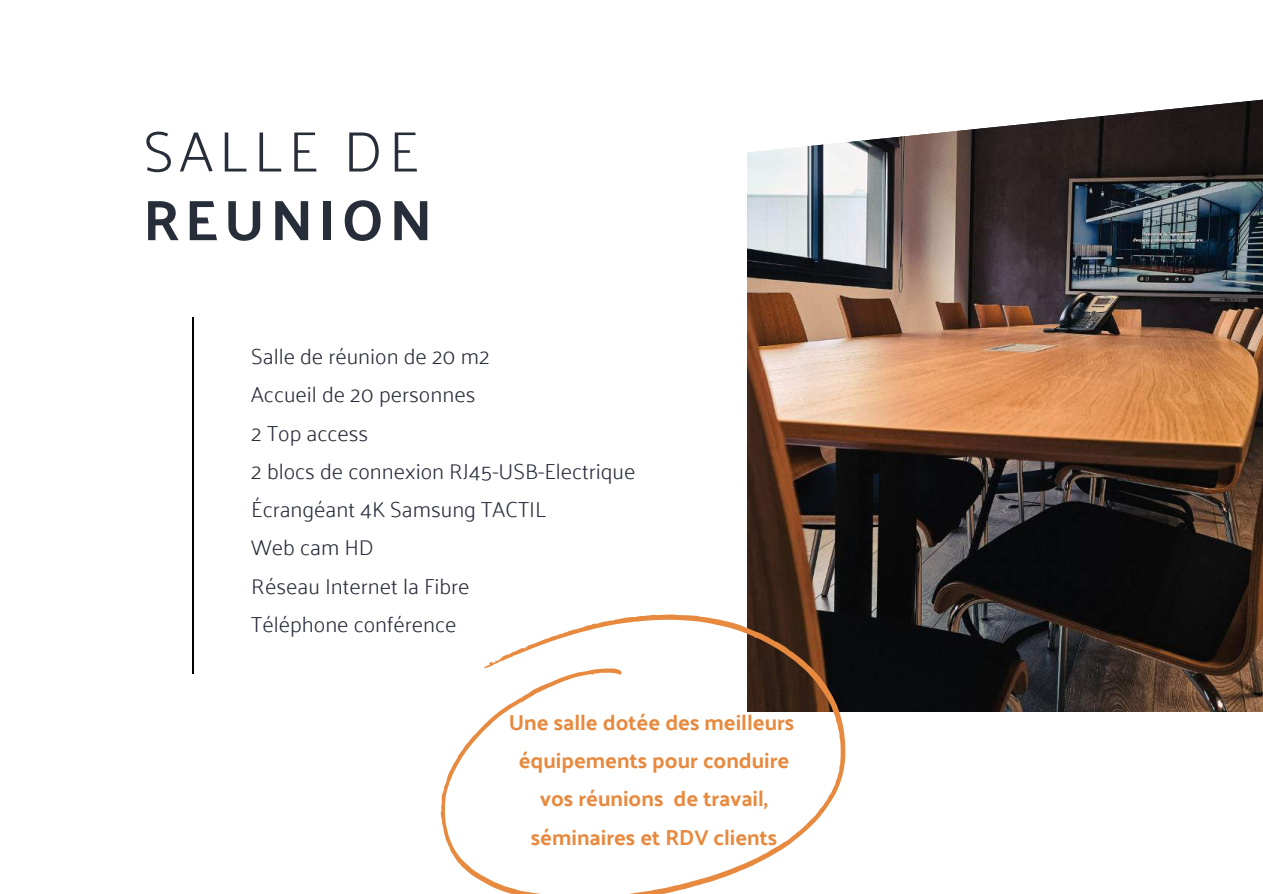
<style>
.page{position:relative;width:1263px;height:894px;background:#fff}
.page>*{position:absolute;margin:0;border:0;box-sizing:border-box;transform-origin:0 0}
.t1{font:300 57.3px "Palanquin";letter-spacing:.1em;color:#282d3a}
.t2{font:700 57.3px "Palanquin";letter-spacing:.1em;color:#282d3a}
.t3{font:300 21.75px/38.2px "Palanquin";color:#282d3a}
.t4{font:700 21.75px/38.2px "Palanquin";color:#e78a3f;text-align:center}
</style>
<div class="page">
<img style="left:747px;top:230px;width:515px;height:481px">
<svg style="left:747px;top:99px;width:516px;height:131px"></svg>
<svg style="left:441px;top:613px;width:405px;height:280px"></svg>
<hr style="left:192px;top:316px;width:2px;height:357px;background:#000">
<h1 class="t1" style="left:143px;top:118px;width:277px">SALLE DE</h1>
<h1 class="t2" style="left:143px;top:187px;width:290px">REUNION</h1>
<p class="t3" style="left:251px;top:337px;width:386px">Salle de réunion de 20 m2<br>Accueil de 20 personnes<br>2 Top access<br>2 blocs de connexion RJ45-USB-Electrique</p>
<p class="t3" style="left:251px;top:490px;width:296px">Écrangéant 4K Samsung TACTIL</p>
<p class="t3" style="left:251px;top:528px;width:220px">Web cam HD<br>Réseau Internet la Fibre<br>Téléphone conférence</p>
<p class="t4" style="left:509px;top:702px;width:287px">Une salle dotée des meilleurs équipements pour conduire vos réunions de travail, séminaires et RDV clients</p>
</div>
